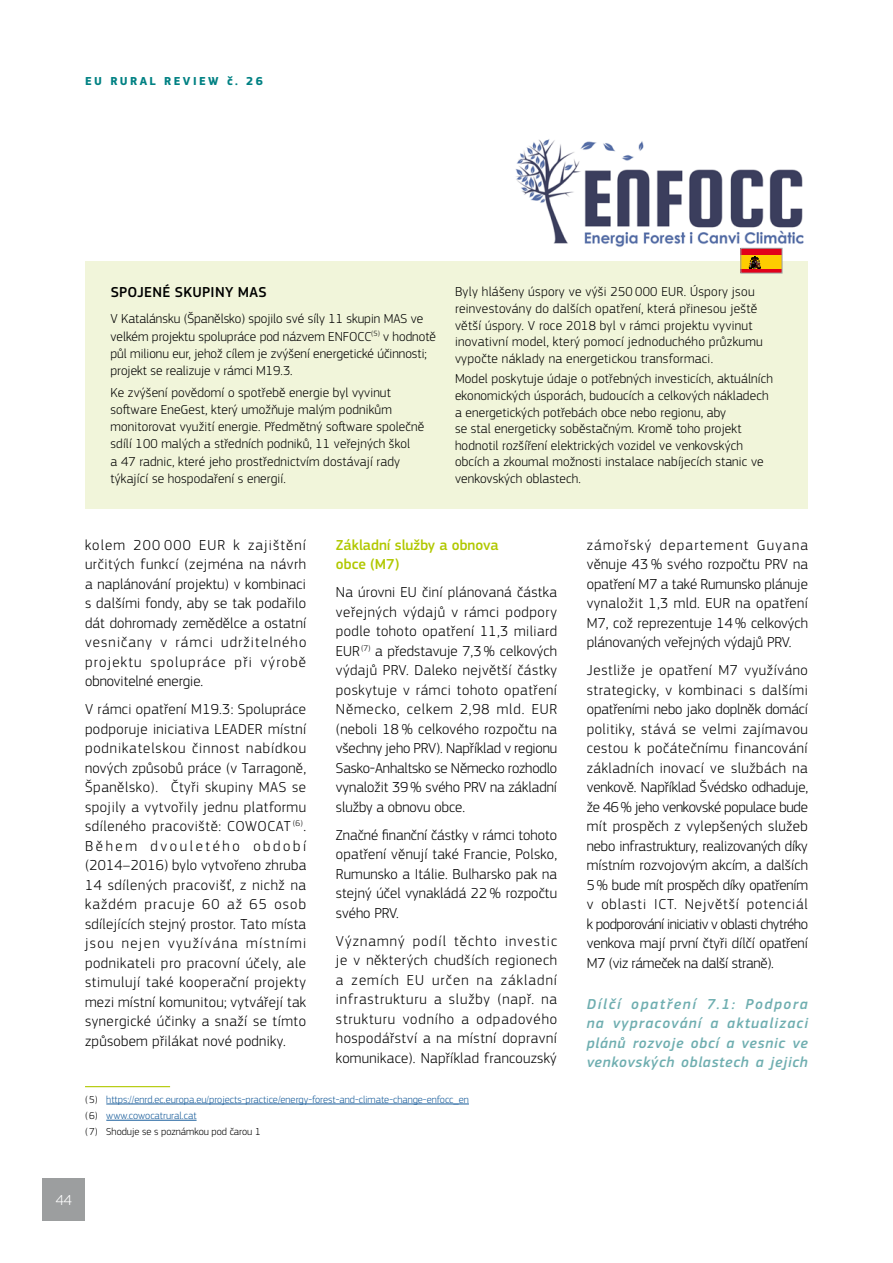
<style>
.page{position:relative;width:893px;height:1263px;background:#fff}
.page>*{position:absolute;margin:0;border:0;box-sizing:border-box;transform-origin:0 0}
.t1{font:300 15px/19.5px "EC Square Sans Pro";letter-spacing:.005em;color:#000;text-align:justify}
.t2{font:italic 500 15px/19.5px "EC Square Sans Pro";letter-spacing:.045em;color:#6faeb0;text-align:justify}
.t3{font:500 15px/19.5px "EC Square Sans Pro";color:#b1c800}
.t4{font:500 15px "EC Square Sans Pro";letter-spacing:.02em;color:#000}
.t5{font:300 15px "EC Square Sans Pro";color:#fff}
.t6{font:300 13.5px/16.5px "EC Square Sans Pro";letter-spacing:.01em;color:#000}
.t7{font:700 12px "EC Square Sans Pro";letter-spacing:.2em;color:#008183}
.t8{font:300 10.5px/16.2px "EC Square Sans Pro";color:#165b9a}
.s1{color:#000}
</style>
<div class="page">
<hr style="left:85px;top:1086px;width:85px;height:1px;background:#b1c800">
<hr style="left:106px;top:1104px;width:363px;height:1px;background:#165b9a">
<hr style="left:106px;top:1120px;width:91px;height:1px;background:#165b9a">
<div style="left:85px;top:261px;width:723px;height:247px;background:#f1f5da"></div>
<img style="left:515px;top:139px;width:289px;height:122px">
<div style="left:741px;top:248px;width:41px;height:25px;background:#e2001a"></div>
<div style="left:741px;top:255px;width:41px;height:14px;background:#fecc00"></div>
<svg style="left:749px;top:257px;width:12px;height:12px"></svg>
<div style="left:740px;top:248px;width:42px;height:25px;border:1px solid #9c9e9f"></div>
<div style="left:43px;top:1178px;width:42px;height:42px;background:#9c9e9f"></div>
<p class="t7" style="left:85px;top:74px;width:179px">EU RURAL REVIEW č. 26</p>
<p class="t4" style="left:111px;top:284px;width:158px">SPOJENÉ SKUPINY MAS</p>
<p class="t6" style="left:111px;top:310px;width:327px;line-height:17.2px">V Katalánsku (Španělsko) spojilo své síly 11 skupin MAS ve velkém projektu spolupráce pod názvem ENFOCC<sup>(5)</sup> v hodnotě půl milionu eur, jehož cílem je zvýšení energetické účinnosti; projekt se realizuje v rámci M19.3.</p>
<p class="t6" style="left:111px;top:383px;width:315px;line-height:17.2px">Ke zvýšení povědomí o spotřebě energie byl vyvinut software EneGest, který umožňuje malým podnikům monitorovat využití energie. Předmětný software společně sdílí 100 malých a středních podniků, 11 veřejných škol<br>a 47 radnic, které jeho prostřednictvím dostávají rady týkající se hospodaření s energií.</p>
<p class="t6" style="left:455px;top:284px;width:309px">Byly hlášeny úspory ve výši 250 000 EUR. Úspory jsou reinvestovány do dalších opatření, která přinesou ještě větší úspory. V roce 2018 byl v rámci projektu vyvinut inovativní model, který pomocí jednoduchého průzkumu vypočte náklady na energetickou transformaci.</p>
<p class="t6" style="left:455px;top:371px;width:319px">Model poskytuje údaje o potřebných investicích, aktuálních ekonomických úsporách, budoucích a celkových nákladech a energetických potřebách obce nebo regionu, aby<br>se stal energeticky soběstačným. Kromě toho projekt hodnotil rozšíření elektrických vozidel ve venkovských obcích a zkoumal možnosti instalace nabíjecích stanic ve venkovských oblastech.</p>
<p class="t1" style="left:85px;top:535px;width:223px">kolem 200 000 EUR k zajištění určitých funkcí (zejména na návrh a naplánování projektu) v kombinaci s dalšími fondy, aby se tak podařilo dát dohromady zemědělce a ostatní vesničany v rámci udržitelného projektu spolupráce při výrobě obnovitelné energie.</p>
<p class="t1" style="left:85px;top:699px;width:223px">V rámci opatření M19.3: Spolupráce podporuje iniciativa LEADER místní podnikatelskou činnost nabídkou nových způsobů práce (v Tarragoně, Španělsko). Čtyři skupiny MAS se spojily a vytvořily jednu platformu sdíleného pracoviště: COWOCAT <sup>(6)</sup>.<br>Během dvouletého období (2014–2016) bylo vytvořeno zhruba 14 sdílených pracovišť, z nichž na každém pracuje 60 až 65 osob sdílejících stejný prostor. Tato místa jsou nejen využívána místními podnikateli pro pracovní účely, ale stimulují také kooperační projekty mezi místní komunitou; vytvářejí tak synergické účinky a snaží se tímto způsobem přilákat nové podniky.</p>
<p class="t3" style="left:336px;top:535px;width:164px">Základní služby a obnova obce (M7)</p>
<p class="t1" style="left:336px;top:582px;width:223px">Na úrovni EU činí plánovaná částka veřejných výdajů v rámci podpory podle tohoto opatření 11,3 miliard EUR<sup>(7)</sup> a představuje 7,3% celkových výdajů PRV. Daleko největší částky poskytuje v rámci tohoto opatření Německo, celkem 2,98 mld. EUR (neboli 18 % celkového rozpočtu na všechny jeho PRV). Například v regionu Sasko-Anhaltsko se Německo rozhodlo vynaložit 39% svého PRV na základní služby a obnovu obce.</p>
<p class="t1" style="left:336px;top:825px;width:223px">Značné finanční částky v rámci tohoto opatření věnují také Francie, Polsko, Rumunsko a Itálie. Bulharsko pak na stejný účel vynakládá 22% rozpočtu svého PRV.</p>
<p class="t1" style="left:336px;top:931px;width:223px">Významný podíl těchto investic je v některých chudších regionech a zemích EU určen na základní infrastrukturu a služby (např. na strukturu vodního a odpadového hospodářství a na místní dopravní komunikace). Například francouzský</p>
<p class="t8" style="left:85px;top:1091px;width:385px"><span class="s1">(5)</span> https://enrd.ec.europa.eu/projects-practice/energy-forest-and-climate-change-enfocc_en <span class="s1">(6)</span> www.cowocatrural.cat<br><span class="s1">(7) Shoduje se s poznámkou pod čarou 1</span></p>
<p class="t1" style="left:587px;top:535px;width:223px">zámořský departement Guyana věnuje 43% svého rozpočtu PRV na opatření M7 a také Rumunsko plánuje vynaložit 1,3 mld. EUR na opatření M7, což reprezentuje 14% celkových plánovaných veřejných výdajů PRV.</p>
<p class="t1" style="left:587px;top:660px;width:223px">Jestliže je opatření M7 využíváno strategicky, v kombinaci s dalšími opatřeními nebo jako doplněk domácí politiky, stává se velmi zajímavou cestou k počátečnímu financování základních inovací ve službách na venkově. Například Švédsko odhaduje, že 46% jeho venkovské populace bude mít prospěch z vylepšených služeb nebo infrastruktury, realizovaných díky místním rozvojovým akcím, a dalších 5% bude mít prospěch díky opatřením v oblasti ICT. Největší potenciál k podporování iniciativ v oblasti chytrého venkova mají první čtyři dílčí opatření M7 (viz rámeček na další straně).</p>
<p class="t2" style="left:587px;top:994px;width:223px">Dílčí opatření 7.1: Podpora na vypracování a aktualizaci plánů rozvoje obcí a vesnic ve venkovských oblastech a jejich</p>
<p class="t5" style="left:56px;top:1191px;width:18px">44</p>
</div>
